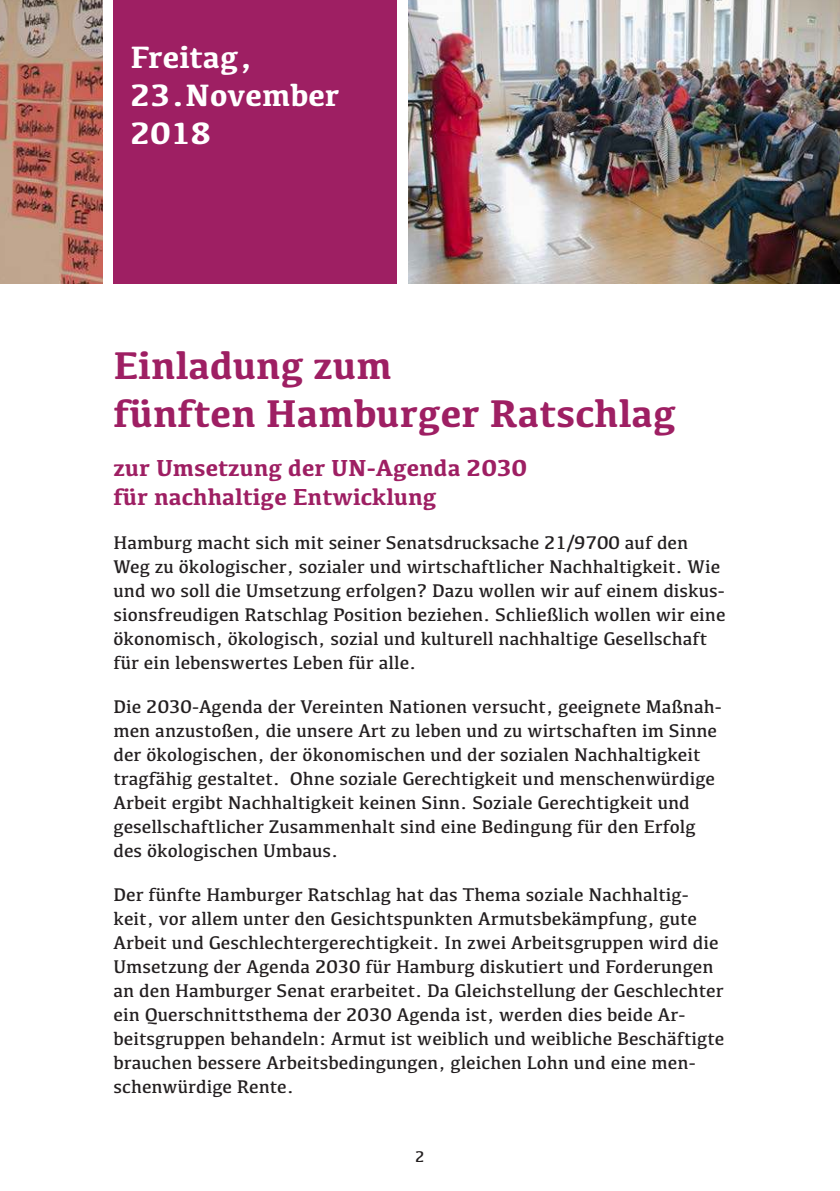
<style>
.page{position:relative;width:840px;height:1191px;background:#fff}
.page>*{position:absolute;margin:0;border:0;box-sizing:border-box;transform-origin:0 0}
.t1{font:700 40px/48px "Kefa";color:#9e1f63}
.t2{font:700 32px/38.4px "Kefa";color:#fff}
.t3{font:700 24px/28.8px "Kefa";color:#9e1f63}
.t4{font:19px/24px "Kefa";color:#231f20}
.t5{font:16px "Kefa";color:#231f20}
</style>
<div class="page">
<div style="left:113px;top:0;width:284px;height:283px;background:#9e1f63"></div>
<img style="left:408px;top:0;width:431px;height:284px">
<img style="left:0;top:0;width:102px;height:283px">
<h2 class="t2" style="left:130px;top:39px;width:210px">Freitag,<br>23.November<br>2018</h2>
<h1 class="t1" style="left:113px;top:344px;width:563px">Einladung zum<br>fünften Hamburger Ratschlag</h1>
<p class="t3" style="left:113px;top:455px;width:415px">zur Umsetzung der UN-Agenda 2030 für nachhaltige Entwicklung</p>
<p class="t4" style="left:113px;top:531px;width:613px">Hamburg macht sich mit seiner Senatsdrucksache 21/9700 auf den Weg zu ökologischer, sozialer und wirtschaftlicher Nachhaltigkeit. Wie und wo soll die Umsetzung erfolgen? Dazu wollen wir auf einem diskus&shy;sionsfreudigen Ratschlag Position beziehen. Schließlich wollen wir eine ökonomisch, ökologisch, sozial und kulturell nachhaltige Gesellschaft für ein lebenswertes Leben für alle.</p>
<p class="t4" style="left:113px;top:695px;width:609px">Die 2030-Agenda der Vereinten Nationen versucht, geeignete Maßnah&shy;men anzustoßen, die unsere Art zu leben und zu wirtschaften im Sinne der ökologischen, der ökonomischen und der sozialen Nachhaltigkeit tragfähig gestaltet. Ohne soziale Gerechtigkeit und menschenwürdige Arbeit ergibt Nachhaltigkeit keinen Sinn. Soziale Gerechtigkeit und gesellschaftlicher Zusammenhalt sind eine Bedingung für den Erfolg des ökologischen Umbaus.</p>
<p class="t4" style="left:113px;top:883px;width:612px">Der fünfte Hamburger Ratschlag hat das Thema soziale Nachhaltig&shy;keit, vor allem unter den Gesichtspunkten Armutsbekämpfung, gute Arbeit und Geschlechtergerechtigkeit. In zwei Arbeitsgruppen wird die Umsetzung der Agenda 2030 für Hamburg diskutiert und Forderungen an den Hamburger Senat erarbeitet. Da Gleichstellung der Geschlechter ein Querschnittsthema der 2030 Agenda ist, werden dies beide Ar&shy;beitsgruppen behandeln: Armut ist weiblich und weibliche Beschäftigte brauchen bessere Arbeitsbedingungen, gleichen Lohn und eine men&shy;schenwürdige Rente.</p>
<p class="t5" style="left:415px;top:1149px;width:11px">2</p>
</div>
